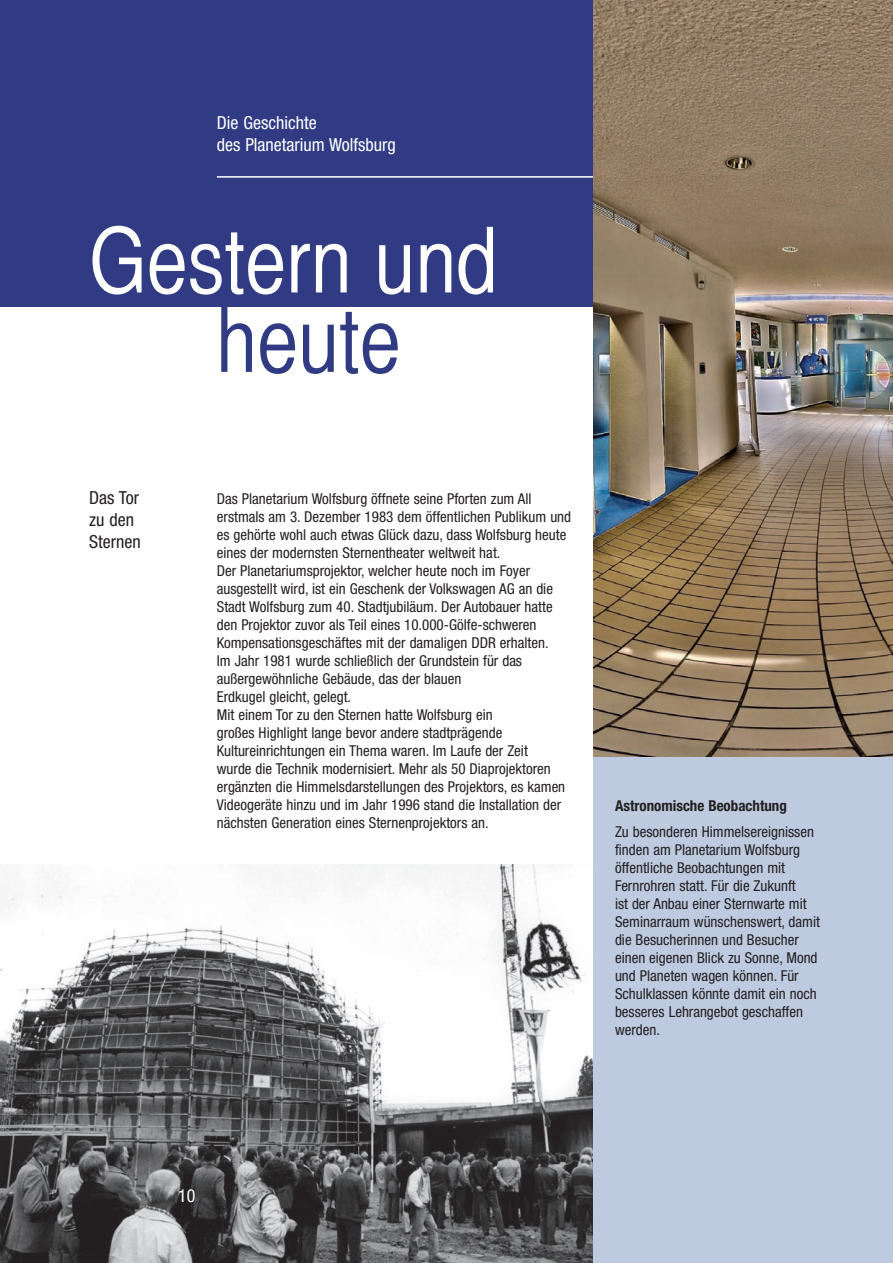
<style>
.page{position:relative;width:893px;height:1263px;background:#fff}
.page>*{position:absolute;margin:0;border:0;box-sizing:border-box;transform-origin:0 0}
.t1{font:90px "Helvetica CY Plain";color:#fff}
.t2{font:90px "Helvetica CY Plain";color:#303b83}
.t3{font:condensed 18px/22.2px "Helvetica Neue";color:#fff}
.t4{font:condensed 18px/22.2px "Helvetica Neue";color:#231f20}
.t5{font:condensed 15px/18px "Helvetica Neue";color:#231f20}
.t6{font:700 condensed 15px "Helvetica Neue";color:#231f20}
</style>
<div class="page">
<img style="left:0;top:864px;width:593px;height:399px">
<div style="left:0;top:0;width:594px;height:306px;background:#303b83"></div>
<div style="left:593px;top:666px;width:300px;height:597px;background:#becae0"></div>
<hr style="left:217px;top:176px;width:376px;height:2px;background:#fff">
<img style="left:593px;top:0;width:300px;height:756px">
<p class="t3" style="left:217px;top:111px;width:180px">Die Geschichte<br>des Planetarium Wolfsburg</p>
<h1 class="t1" style="left:89px;top:210px;width:410px">Gestern und</h1>
<h1 class="t2" style="left:216px;top:289px;width:186px">heute</h1>
<p class="t4" style="left:89px;top:486px;width:53px">Das Tor zu den<br>Sternen</p>
<p class="t5" style="left:217px;top:490px;width:356px">Das Planetarium Wolfsburg öffnete seine Pforten zum All erstmals am 3. Dezember 1983 dem öffentlichen Publikum und es gehörte wohl auch etwas Glück dazu, dass Wolfsburg heute eines der modernsten Sternentheater weltweit hat.<br>Der Planetariumsprojektor, welcher heute noch im Foyer ausgestellt wird, ist ein Geschenk der Volkswagen AG an die Stadt Wolfsburg zum 40. Stadtjubiläum. Der Autobauer hatte den Projektor zuvor als Teil eines 10.000-Gölfe-schweren Kompensationsgeschäftes mit der damaligen DDR erhalten.<br>Im Jahr 1981 wurde schließlich der Grundstein für das außergewöhnliche Gebäude, das der blauen<br>Erdkugel gleicht, gelegt.<br>Mit einem Tor zu den Sternen hatte Wolfsburg ein<br>großes Highlight lange bevor andere stadtprägende Kultureinrichtungen ein Thema waren. Im Laufe der Zeit<br>wurde die Technik modernisiert. Mehr als 50 Diaprojektoren ergänzten die Himmelsdarstellungen des Projektors, es kamen Videogeräte hinzu und im Jahr 1996 stand die Installation der nächsten Generation eines Sternenprojektors an.</p>
<p class="t6" style="left:615px;top:796px;width:173px">Astronomische Beobachtung</p>
<p class="t5" style="left:615px;top:823px;width:206px">Zu besonderen Himmelsereignissen finden am Planetarium Wolfsburg öffentliche Beobachtungen mit<br>Fernrohren statt. Für die Zukunft<br>ist der Anbau einer Sternwarte mit<br>Seminarraum wünschenswert, damit die Besucherinnen und Besucher einen eigenen Blick zu Sonne, Mond und Planeten wagen können. Für<br>Schulklassen könnte damit ein noch besseres Lehrangebot geschaffen werden.</p>
<p class="t3" style="left:178px;top:1185px;width:19px">10</p>
</div>
